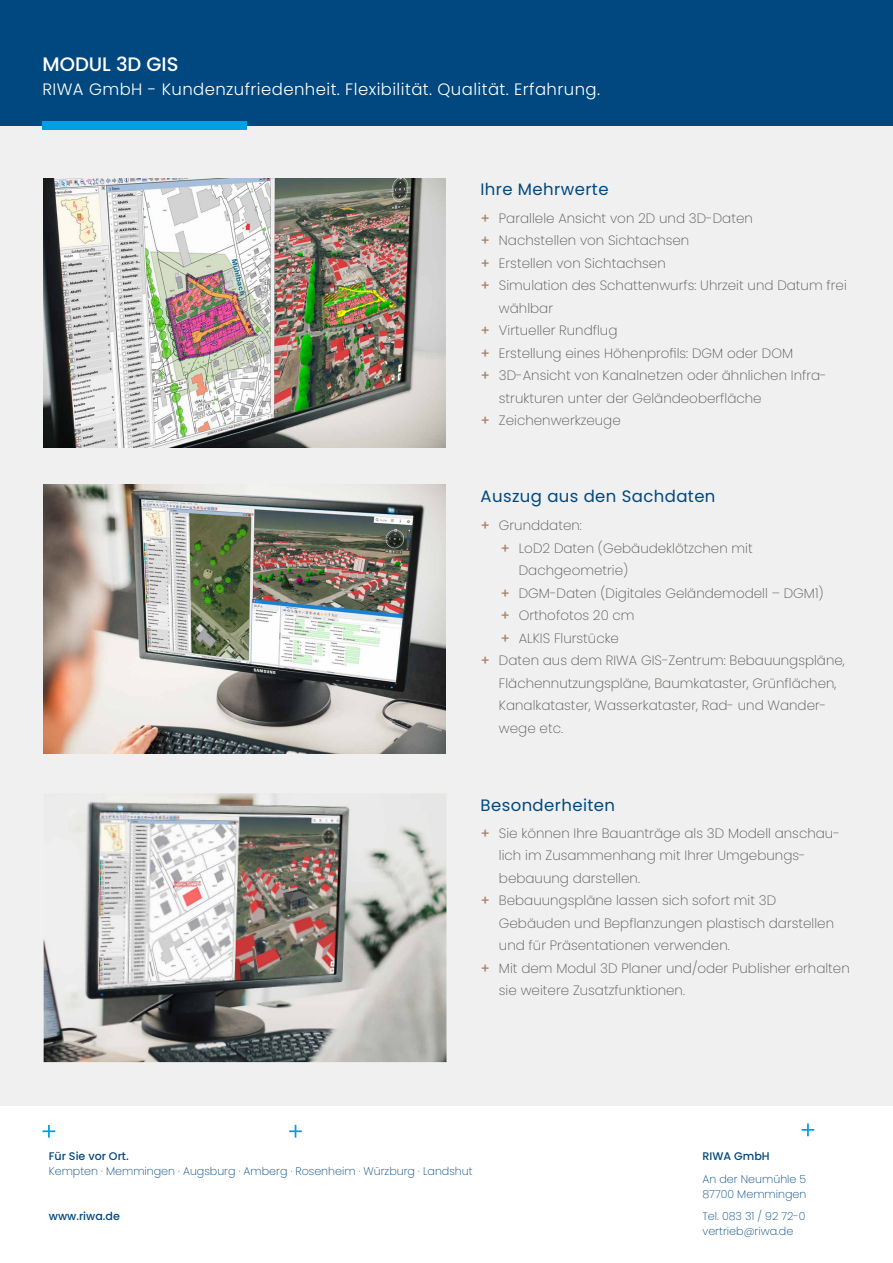
<style>
.page{position:relative;width:893px;height:1263px;background:#fff}
.page>*{position:absolute;margin:0;border:0;box-sizing:border-box;transform-origin:0 0}
.t1{font:500 19.5px "Poppins";color:#fff}
.t2{font:300 16.5px "Poppins";letter-spacing:.025em;color:#fff}
.t3{font:16.5px "Poppins";letter-spacing:.025em;color:#00487f}
.t4{font:200 13.5px "Poppins";color:#575756}
.t5{font:200 11.1px/15px "Poppins";color:#00487f}
.t6{font:500 11.1px "Poppins";color:#00487f}
.s1{font-weight:500;color:#a68368}
</style>
<div class="page">
<div style="left:0;top:125px;width:893px;height:981px;background:#f0f0f0"></div>
<div style="left:0;top:0;width:893px;height:125px;background:#00487f"></div>
<div style="left:43px;top:121px;width:204px;height:8px;background:#009fe3"></div>
<svg style="left:43px;top:1125px;width:12px;height:13px"></svg>
<svg style="left:289px;top:1125px;width:13px;height:13px"></svg>
<svg style="left:801px;top:1123px;width:13px;height:13px"></svg>
<img style="left:43px;top:179px;width:403px;height:269px">
<img style="left:44px;top:793px;width:402px;height:269px">
<img style="left:43px;top:484px;width:403px;height:269px">
<h1 class="t1" style="left:43px;top:53px;width:137px">MODUL 3D GIS</h1>
<p class="t2" style="left:43px;top:80px;width:559px">RIWA GmbH - Kundenzufriedenheit. Flexibilität. Qualität. Erfahrung.</p>
<p class="t3" style="left:480px;top:179px;width:130px">Ihre Mehrwerte</p>
<p class="t4" style="left:480px;top:210px;width:274px"><span class="s1">+</span> Parallele Ansicht von 2D und 3D-Daten</p>
<p class="t4" style="left:480px;top:232px;width:210px"><span class="s1">+</span> Nachstellen von Sichtachsen</p>
<p class="t4" style="left:480px;top:255px;width:187px"><span class="s1">+</span> Erstellen von Sichtachsen</p>
<p class="t4" style="left:480px;top:277px;width:368px"><span class="s1">+</span> Simulation des Schattenwurfs: Uhrzeit und Datum frei</p>
<p class="t4" style="left:499px;top:300px;width:56px">wählbar</p>
<p class="t4" style="left:480px;top:322px;width:138px"><span class="s1">+</span> Virtueller Rundflug</p>
<p class="t4" style="left:480px;top:345px;width:314px"><span class="s1">+</span> Erstellung eines Höhenprofils: DGM oder DOM</p>
<p class="t4" style="left:480px;top:367px;width:348px"><span class="s1">+</span> 3D-Ansicht von Kanalnetzen oder ähnlichen Infra-</p>
<p class="t4" style="left:499px;top:390px;width:264px">strukturen unter der Geländeoberfläche</p>
<p class="t4" style="left:480px;top:413px;width:142px"><span class="s1">+</span> Zeichenwerkzeuge</p>
<p class="t3" style="left:480px;top:486px;width:237px">Auszug aus den Sachdaten</p>
<p class="t4" style="left:480px;top:517px;width:103px"><span class="s1">+</span> Grunddaten:</p>
<p class="t4" style="left:500px;top:540px;width:254px"><span class="s1">+</span> LoD2 Daten (Gebäudeklötzchen mit</p>
<p class="t4" style="left:519px;top:562px;width:111px">Dachgeometrie)</p>
<p class="t4" style="left:500px;top:585px;width:325px"><span class="s1">+</span> DGM-Daten (Digitales Geländemodell – DGM1)</p>
<p class="t4" style="left:500px;top:607px;width:136px"><span class="s1">+</span> Orthofotos 20 cm</p>
<p class="t4" style="left:500px;top:630px;width:120px"><span class="s1">+</span> ALKIS Flurstücke</p>
<p class="t4" style="left:480px;top:652px;width:366px"><span class="s1">+</span> Daten aus dem RIWA GIS-Zentrum: Bebauungspläne,</p>
<p class="t4" style="left:499px;top:675px;width:339px">Flächennutzungspläne, Baumkataster, Grünflächen,</p>
<p class="t4" style="left:499px;top:698px;width:329px">Kanalkataster, Wasserkataster, Rad- und Wander-</p>
<p class="t4" style="left:499px;top:720px;width:66px">wege etc.</p>
<p class="t3" style="left:480px;top:795px;width:136px">Besonderheiten</p>
<p class="t4" style="left:480px;top:825px;width:361px"><span class="s1">+</span> Sie können Ihre Bauanträge als 3D Modell anschau-</p>
<p class="t4" style="left:499px;top:847px;width:308px">lich im Zusammenhang mit Ihrer Umgebungs-</p>
<p class="t4" style="left:499px;top:870px;width:143px">bebauung darstellen.</p>
<p class="t4" style="left:480px;top:892px;width:297px"><span class="s1">+</span> Bebauungspläne lassen sich sofort mit 3D</p>
<p class="t4" style="left:499px;top:915px;width:337px">Gebäuden und Bepflanzungen plastisch darstellen</p>
<p class="t4" style="left:499px;top:937px;width:232px">und für Präsentationen verwenden.</p>
<p class="t4" style="left:480px;top:960px;width:371px"><span class="s1">+</span> Mit dem Modul 3D Planer und/oder Publisher erhalten</p>
<p class="t4" style="left:499px;top:982px;width:188px">sie weitere Zusatzfunktionen.</p>
<p class="t6" style="left:49px;top:1150px;width:81px">Für Sie vor Ort.</p>
<p class="t5" style="left:49px;top:1164px;width:425px">Kempten · Memmingen · Augsburg · Amberg · Rosenheim · Würzburg · Landshut</p>
<p class="t6" style="left:49px;top:1210px;width:73px">www.riwa.de</p>
<p class="t6" style="left:702px;top:1150px;width:69px">RIWA GmbH</p>
<p class="t5" style="left:702px;top:1171px;width:105px">An der Neumühle 5<br>87700 Memmingen</p>
<p class="t5" style="left:702px;top:1209px;width:105px">Tel. 083 31 / 92 72-0 vertrieb@riwa.de</p>
</div>
